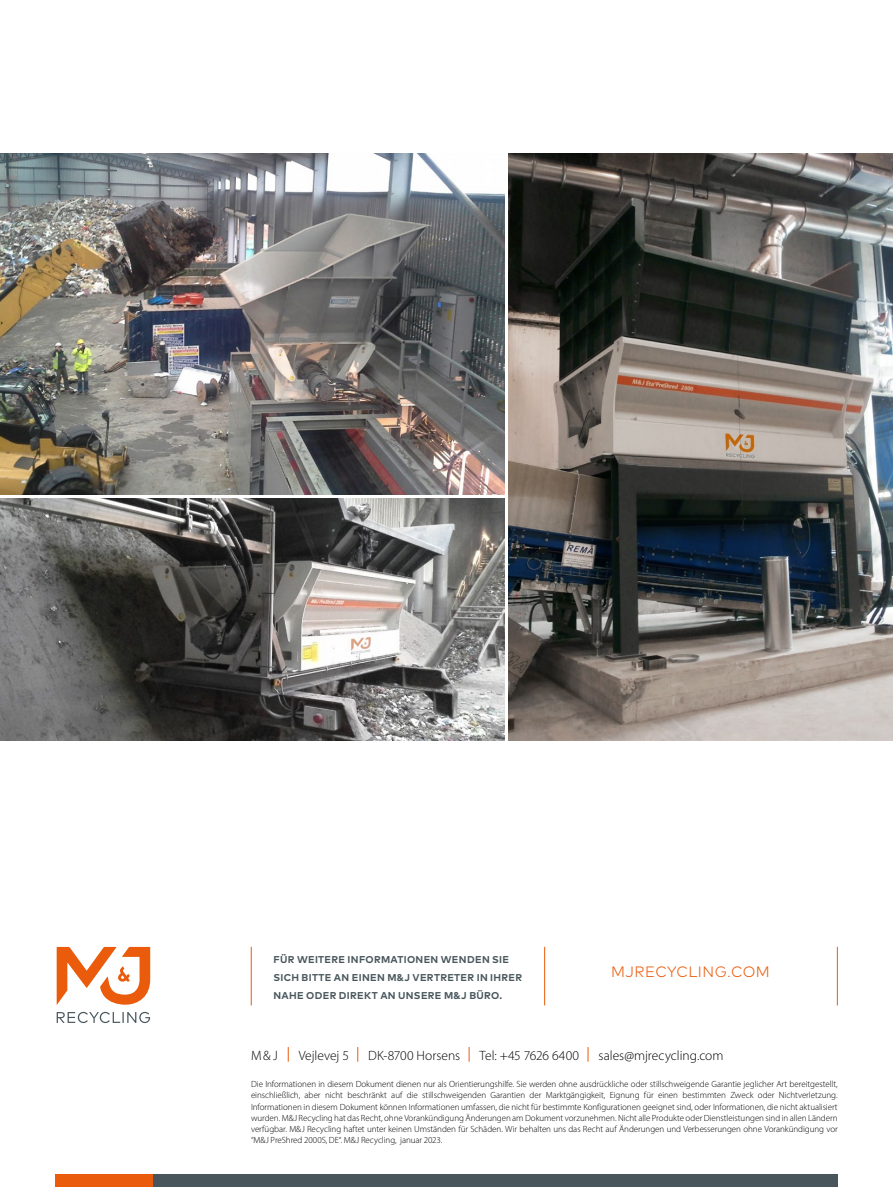
<style>
.page{position:relative;width:893px;height:1187px;background:#fff}
.page>*{position:absolute;margin:0;border:0;box-sizing:border-box;transform-origin:0 0}
.t1{font:300 15px "Mark W1 G";letter-spacing:.035em;color:#ea5b0b}
.t2{font:300 13.5px "Myriad Pro";color:#000}
.t3{font:700 9.9px/18px "Mark W1 G";letter-spacing:.035em;color:#48565c}
.t4{font:300 9px/11.2px "Myriad Pro";letter-spacing:-.01em;color:#000;text-align:justify}
</style>
<div class="page">
<div style="left:55px;top:1174px;width:98px;height:12px;background:#ea5b0b"></div>
<div style="left:153px;top:1174px;width:685px;height:12px;background:#48565c"></div>
<svg style="left:57px;top:946px;width:93px;height:59px"></svg>
<svg style="left:57px;top:1011px;width:93px;height:11px"></svg>
<hr style="left:251px;top:946px;width:1px;height:59px;background:#ea5b0b">
<hr style="left:544px;top:946px;width:1px;height:59px;background:#ea5b0b">
<hr style="left:837px;top:946px;width:1px;height:59px;background:#ea5b0b">
<svg style="left:288px;top:1047px;width:1px;height:14px"></svg>
<svg style="left:357px;top:1047px;width:1px;height:14px"></svg>
<svg style="left:469px;top:1047px;width:1px;height:14px"></svg>
<svg style="left:588px;top:1047px;width:1px;height:14px"></svg>
<img style="left:0;top:153px;width:505px;height:341px">
<img style="left:0;top:499px;width:505px;height:241px">
<img style="left:509px;top:153px;width:384px;height:587px">
<p class="t3" style="left:273px;top:949px;width:250px">FÜR WEITERE INFORMATIONEN WENDEN SIE<br>SICH BITTE AN EINEN M&amp;J VERTRETER IN IHRER<br>NAHE ODER DIREKT AN UNSERE M&amp;J BÜRO.</p>
<h1 class="t1" style="left:611px;top:959px;width:160px">MJRECYCLING.COM</h1>
<h2 class="t2" style="left:251px;top:1047px;width:28px">M&amp;J</h2>
<h2 class="t2" style="left:299px;top:1047px;width:52px">Vejlevej 5</h2>
<h2 class="t2" style="left:368px;top:1047px;width:94px">DK-8700 Horsens</h2>
<h2 class="t2" style="left:480px;top:1047px;width:101px">Tel: +45 7626 6400</h2>
<h2 class="t2" style="left:598px;top:1047px;width:127px">sales@mjrecycling.com</h2>
<p class="t4" style="left:251px;top:1078px;width:588px">Die Informationen in diesem Dokument dienen nur als Orientierungshilfe. Sie werden ohne ausdrückliche oder stillschweigende Garantie jeglicher Art bereitgestellt, einschließlich, aber nicht beschränkt auf die stillschweigenden Garantien der Marktgängigkeit, Eignung für einen bestimmten Zweck oder Nichtverletzung.<br>Informationen in diesem Dokument können Informationen umfassen, die nicht für bestimmte Konfigurationen geeignet sind, oder Informationen, die nicht aktualisiert wurden. M&amp;J Recycling hat das Recht, ohne Vorankündigung Änderungen am Dokument vorzunehmen. Nicht alle Produkte oder Dienstleistungen sind in allen Ländern verfügbar. M&amp;J Recycling haftet unter keinen Umständen für Schäden. Wir behalten uns das Recht auf Änderungen und Verbesserungen ohne Vorankündigung vor “M&amp;J PreShred 2000S, DE“. M&amp;J Recycling, januar 2023.</p>
</div>
